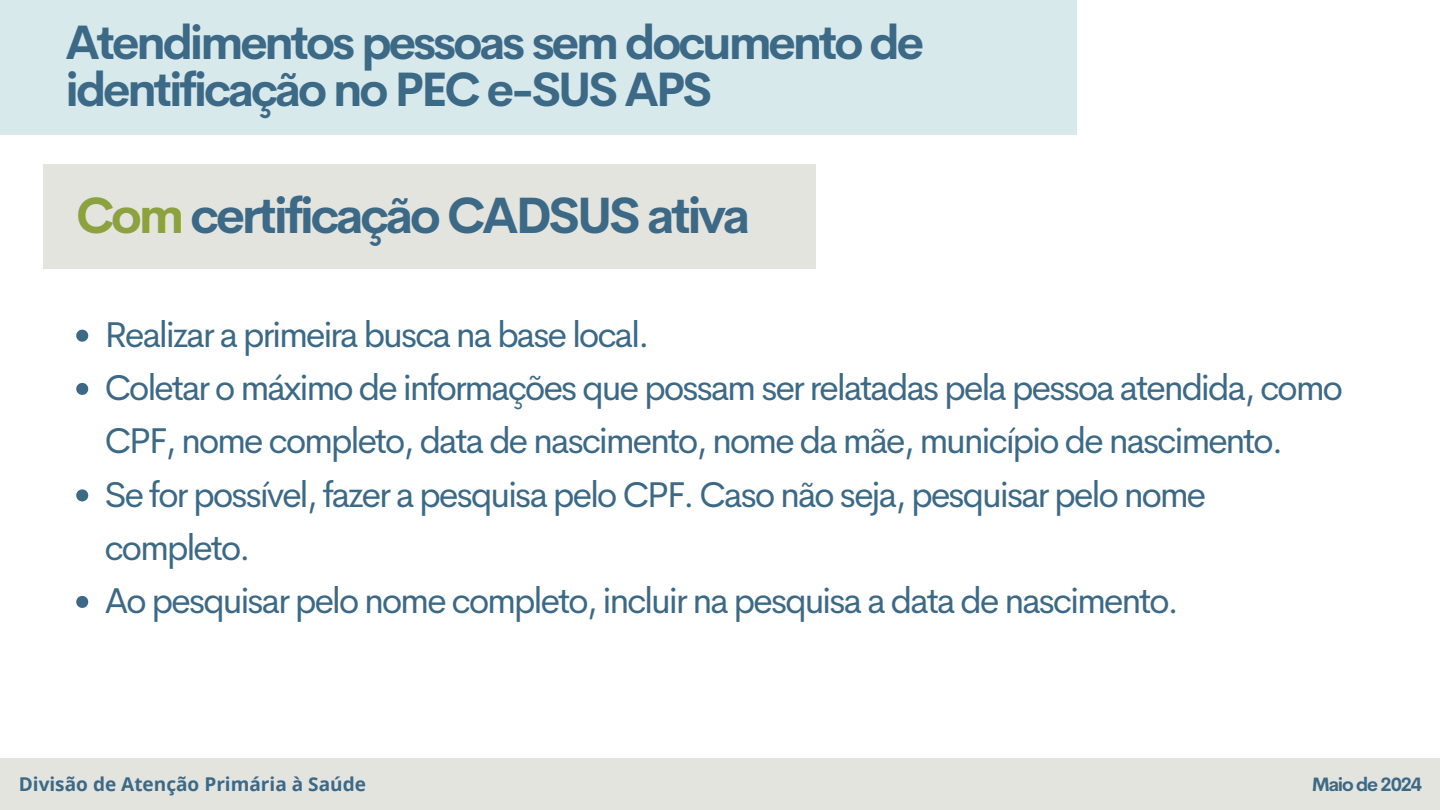
<style>
.page{position:relative;width:1440px;height:810px;background:#fff}
.page>*{position:absolute;margin:0;border:0;box-sizing:border-box;transform-origin:0 0}
.t1{font:700 50px "Cerebri Sans";letter-spacing:-.065em;color:#3c6986}
.t2{font:700 47.3px/47.2px "Cerebri Sans";letter-spacing:-.065em;color:#3c6986}
.t3{font:36px/53.2px "Cerebri Sans";letter-spacing:-.065em;color:#3c6986}
.t4{font:700 19px "Open Sans";color:#3c6986}
.t5{font:700 19px "Cerebri Sans";letter-spacing:-.065em;color:#3c6986}
.s1{color:#8ba23f}
</style>
<div class="page">
<div style="left:0;top:758px;width:1440px;height:52px;background:#e4e4df"></div>
<div style="left:43px;top:164px;width:773px;height:104px;background:#e4e4df"></div>
<svg style="left:76px;top:330px;width:12px;height:12px"></svg>
<svg style="left:76px;top:383px;width:12px;height:12px"></svg>
<svg style="left:76px;top:489px;width:12px;height:12px"></svg>
<svg style="left:76px;top:596px;width:12px;height:12px"></svg>
<div style="left:0;top:0;width:1076px;height:135px;background:#d8e9ec"></div>
<p class="t2" style="left:66px;top:18px;width:860px">Atendimentos pessoas sem documento de identificação no PEC e-SUS APS</p>
<p class="t1" style="left:76px;top:183px;width:675px"><span class="s1">Com</span> certificação CADSUS ativa</p>
<p class="t3" style="left:104px;top:308px;width:547px">Realizar a primeira busca na base local.</p>
<p class="t3" style="left:104px;top:361px;width:1240px">Coletar o máximo de informações que possam ser relatadas pela pessoa atendida, como<br>CPF, nome completo, data de nascimento, nome da mãe, município de nascimento.</p>
<p class="t3" style="left:104px;top:467px;width:1104px">Se for possível, fazer a pesquisa pelo CPF. Caso não seja, pesquisar pelo nome completo.</p>
<p class="t3" style="left:104px;top:574px;width:1076px">Ao pesquisar pelo nome completo, incluir na pesquisa a data de nascimento.</p>
<h1 class="t4" style="left:19px;top:771px;width:349px">Divisão de Atenção Primária à Saúde</h1>
<h1 class="t5" style="left:1312px;top:772px;width:112px">Maio de 2024</h1>
</div>
